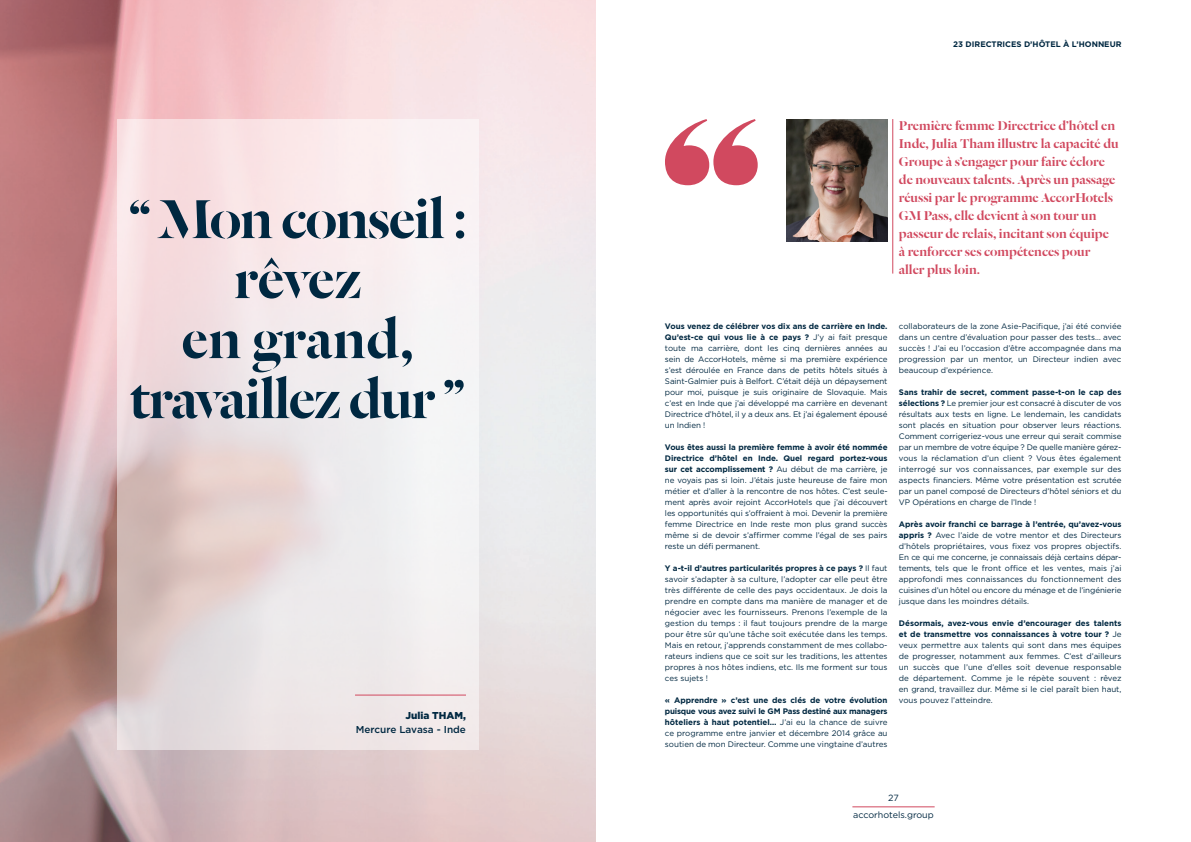
<style>
.page{position:relative;width:1191px;height:842px;background:#fff}
.page>*{position:absolute;margin:0;border:0;box-sizing:border-box;transform-origin:0 0}
.t1{font:500 60px/60px "Dala Floda";letter-spacing:-.025em;color:#002841;text-align:center}
.t2{font:500 14px/18px "Dala Floda";color:#d1495f}
.t3{font:500 10px "Gotham";color:#002841}
.t4{font:900 10px "Gotham";color:#002841}
.t5{font:9px/17px "Gotham";color:#002841;text-align:center}
.t6{font:8px/11px "Gotham";letter-spacing:-.01em;color:#002841;text-align:justify}
.t7{font:700 8px "Gotham";color:#002841}
.s1{font-weight:700}
</style>
<div class="page">
<hr style="left:852px;top:806px;width:82px;height:1px;background:#d1495f">
<img style="left:0;top:0;width:595px;height:842px">
<img style="left:786px;top:119px;width:101px;height:123px">
<svg style="left:117px;top:119px;width:362px;height:630px"></svg>
<hr style="left:892px;top:119px;width:1px;height:155px;background:#d1495f">
<svg style="left:665px;top:119px;width:92px;height:66px"></svg>
<hr style="left:355px;top:694px;width:111px;height:1px;background:#d1495f">
<h1 class="t1" style="left:128px;top:187px;width:340px">“ Mon conseil : rêvez<br>en grand, travaillez dur ”</h1>
<p class="t4" style="left:405px;top:709px;width:62px">Julia THAM,</p>
<p class="t3" style="left:356px;top:723px;width:112px">Mercure Lavasa - Inde</p>
<p class="t7" style="left:953px;top:39px;width:170px">23 DIRECTRICES D’HÔTEL À L’HONNEUR</p>
<p class="t2" style="left:899px;top:116px;width:221px">Première femme Directrice d’hôtel en Inde, Julia Tham illustre la capacité du Groupe à s’engager pour faire éclore de nouveaux talents. Après un passage réussi par le programme AccorHotels GM Pass, elle devient à son tour un passeur de relais, incitant son équipe à renforcer ses compétences pour aller plus loin.</p>
<p class="t6" style="left:665px;top:320px;width:224px"><span class="s1">Vous venez de célébrer vos dix ans de carrière en Inde.<br>Qu’est-ce qui vous lie à ce pays ?</span> J’y ai fait presque toute ma carrière, dont les cinq dernières années au sein de AccorHotels, même si ma première expérience s’est déroulée en France dans de petits hôtels situés à Saint-Galmier puis à Belfort. C’était déjà un dépaysement pour moi, puisque je suis originaire de Slovaquie. Mais c’est en Inde que j’ai développé ma carrière en devenant Directrice d’hôtel, il y a deux ans. Et j’ai également épousé un Indien !</p>
<p class="t6" style="left:665px;top:441px;width:224px"><span class="s1">Vous êtes aussi la première femme à avoir été nommée Directrice d’hôtel en Inde. Quel regard portez-vous sur cet accomplissement ?</span> Au début de ma carrière, je ne voyais pas si loin. J’étais juste heureuse de faire mon métier et d’aller à la rencontre de nos hôtes. C’est seule&shy;ment après avoir rejoint AccorHotels que j’ai découvert les opportunités qui s’offraient à moi. Devenir la première femme Directrice en Inde reste mon plus grand succès même si de devoir s’affirmer comme l’égal de ses pairs reste un défi permanent.</p>
<p class="t6" style="left:665px;top:562px;width:224px"><span class="s1">Y a-t-il d’autres particularités propres à ce pays ?</span> Il faut savoir s’adapter à sa culture, l’adopter car elle peut être très différente de celle des pays occidentaux. Je dois la prendre en compte dans ma manière de manager et de négocier avec les fournisseurs. Prenons l’exemple de la gestion du temps : il faut toujours prendre de la marge pour être sûr qu’une tâche soit exécutée dans les temps.<br>Mais en retour, j’apprends constamment de mes collabo&shy;rateurs indiens que ce soit sur les traditions, les attentes propres à nos hôtes indiens, etc. Ils me forment sur tous ces sujets !</p>
<p class="t6" style="left:665px;top:694px;width:224px"><span class="s1">« Apprendre » c’est une des clés de votre évolution puisque vous avez suivi le GM Pass destiné aux managers hôteliers à haut potentiel…</span> J’ai eu la chance de suivre ce programme entre janvier et décembre 2014 grâce au soutien de mon Directeur. Comme une vingtaine d’autres</p>
<p class="t6" style="left:899px;top:320px;width:224px">collaborateurs de la zone Asie-Pacifique, j’ai été conviée dans un centre d’évaluation pour passer des tests… avec succès ! J’ai eu l’occasion d’être accompagnée dans ma progression par un mentor, un Directeur indien avec beaucoup d’expérience.</p>
<p class="t6" style="left:899px;top:386px;width:224px"><span class="s1">Sans trahir de secret, comment passe-t-on le cap des sélections ?</span> Le premier jour est consacré à discuter de vos résultats aux tests en ligne. Le lendemain, les candidats sont placés en situation pour observer leurs réactions.<br>Comment corrigeriez-vous une erreur qui serait commise par un membre de votre équipe ? De quelle manière gérez&shy;vous la réclamation d’un client ? Vous êtes également interrogé sur vos connaissances, par exemple sur des aspects financiers. Même votre présentation est scrutée par un panel composé de Directeurs d’hôtel séniors et du VP Opérations en charge de l’Inde !</p>
<p class="t6" style="left:899px;top:518px;width:224px"><span class="s1">Après avoir franchi ce barrage à l’entrée, qu’avez-vous appris ?</span> Avec l’aide de votre mentor et des Directeurs d’hôtels propriétaires, vous fixez vos propres objectifs.<br>En ce qui me concerne, je connaissais déjà certains dépar&shy;tements, tels que le front office et les ventes, mais j’ai approfondi mes connaissances du fonctionnement des cuisines d’un hôtel ou encore du ménage et de l’ingénierie jusque dans les moindres détails.</p>
<p class="t6" style="left:899px;top:617px;width:224px"><span class="s1">Désormais, avez-vous envie d’encourager des talents et de transmettre vos connaissances à votre tour ?</span> Je veux permettre aux talents qui sont dans mes équipes de progresser, notamment aux femmes. C’est d’ailleurs un succès que l’une d’elles soit devenue responsable de département. Comme je le répète souvent : rêvez en grand, travaillez dur. Même si le ciel paraît bien haut, vous pouvez l’atteindre.</p>
<p class="t5" style="left:853px;top:789px;width:82px">27 accorhotels.group</p>
</div>
